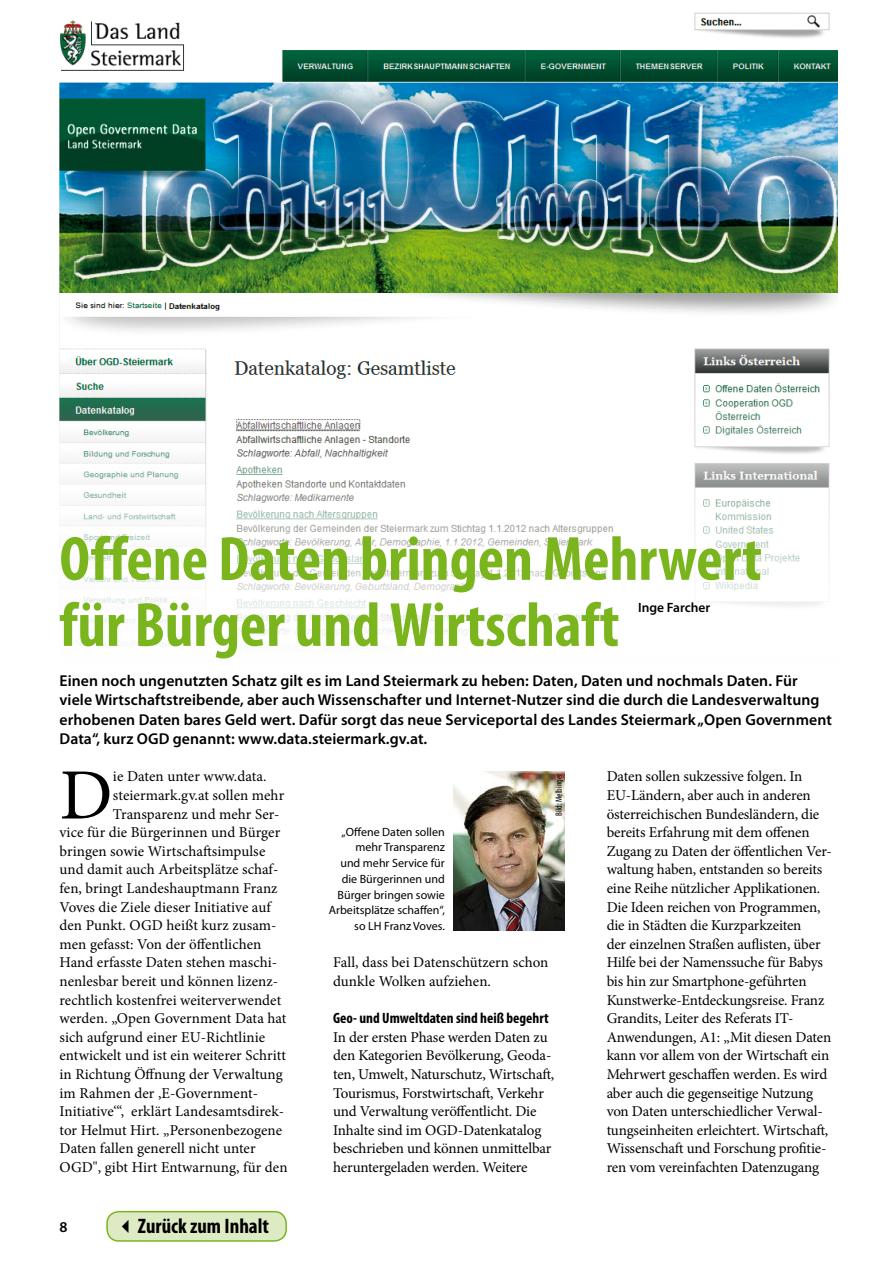
<style>
.page{position:relative;width:893px;height:1263px;background:#fff}
.page>*{position:absolute;margin:0;border:0;box-sizing:border-box;transform-origin:0 0}
.t1{font:72.3px "Minion Pro";color:#000}
.t2{font:700 condensed 63px/66px "Myriad Pro";color:#7ab51d}
.t3{font:700 condensed 21px "Myriad Pro";color:#000}
.t4{font:600 15.75px/19.5px "Myriad Pro";letter-spacing:.005em;color:#000}
.t5{font:15px/18.6px "Minion Pro";letter-spacing:-.01em;color:#000}
.t6{font:700 condensed 15px "Myriad Pro";color:#000}
.t7{font:600 15px "Myriad Pro";color:#000}
.t8{font:600 13.5px "Myriad Pro";color:#000}
.t9{font:12px/15.8px "Myriad Pro";color:#000;text-align:right}
.t10{font:condensed 9px "Myriad Pro";color:#000}
</style>
<div class="page">
<img style="left:60px;top:12px;width:778px;height:632px">
<img style="left:453px;top:772px;width:111px;height:158px">
<div style="left:107px;top:1211px;width:179px;height:30px;background:#ddeac4;border-radius:12px"></div>
<div style="left:106px;top:1211px;width:181px;height:31px;border:2px solid #7ab51d;border-radius:12px"></div>
<h2 class="t2" style="left:60px;top:524px;width:704px">Offene Daten bringen Mehrwert für Bürger und Wirtschaft</h2>
<p class="t4" style="left:60px;top:670px;width:774px">Einen noch ungenutzten Schatz gilt es im Land Steiermark zu heben: Daten, Daten und nochmals Daten. Für viele Wirtschaftstreibende, aber auch Wissenschafter und Internet-Nutzer sind die durch die Landesverwaltung erhobenen Daten bares Geld wert. Dafür sorgt das neue Serviceportal des Landes Steiermark „Open Government Data“, kurz OGD genannt: www.data.steiermark.gv.at.</p>
<p class="t8" style="left:638px;top:599px;width:74px">Inge Farcher</p>
<h1 class="t1" style="left:60px;top:747px;width:55px">D</h1>
<p class="t5" style="left:113px;top:767px;width:155px">ie Daten unter www.data.</p>
<p class="t5" style="left:113px;top:786px;width:173px">steiermark.gv.at sollen mehr</p>
<p class="t5" style="left:113px;top:804px;width:168px">Transparenz und mehr Ser-</p>
<p class="t5" style="left:60px;top:823px;width:222px">vice für die Bürgerinnen und Bürger</p>
<p class="t5" style="left:60px;top:842px;width:207px">bringen sowie Wirtschaftsimpulse</p>
<p class="t5" style="left:60px;top:860px;width:220px">und damit auch Arbeitsplätze schaf-</p>
<p class="t5" style="left:60px;top:879px;width:220px">fen, bringt Landeshauptmann Franz</p>
<p class="t5" style="left:60px;top:897px;width:213px">Voves die Ziele dieser Initiative auf</p>
<p class="t5" style="left:60px;top:916px;width:219px">den Punkt. OGD heißt kurz zusam-</p>
<p class="t5" style="left:60px;top:935px;width:203px">men gefasst: Von der öffentlichen</p>
<p class="t5" style="left:60px;top:953px;width:219px">Hand erfasste Daten stehen maschi-</p>
<p class="t5" style="left:60px;top:972px;width:220px">nenlesbar bereit und können lizenz-</p>
<p class="t5" style="left:60px;top:990px;width:223px">rechtlich kostenfrei weiterverwendet</p>
<p class="t5" style="left:60px;top:1009px;width:228px">werden. „Open Government Data hat</p>
<p class="t5" style="left:60px;top:1028px;width:207px">sich aufgrund einer EU-Richtlinie</p>
<p class="t5" style="left:60px;top:1046px;width:228px">entwickelt und ist ein weiterer Schritt</p>
<p class="t5" style="left:60px;top:1065px;width:225px">in Richtung Öffnung der Verwaltung</p>
<p class="t5" style="left:60px;top:1083px;width:200px">im Rahmen der ,E-Government-</p>
<p class="t5" style="left:60px;top:1102px;width:226px">Initiative‘“, erklärt Landesamtsdirek-</p>
<p class="t5" style="left:60px;top:1121px;width:224px">tor Helmut Hirt. „Personenbezogene</p>
<p class="t5" style="left:60px;top:1139px;width:198px">Daten fallen generell nicht unter</p>
<p class="t5" style="left:60px;top:1158px;width:230px">OGD", gibt Hirt Entwarnung, für den</p>
<p class="t7" style="left:60px;top:1217px;width:10px">8</p>
<h3 class="t3" style="left:117px;top:1213px;width:154px">✓Zurück zum Inhalt</h3>
<p class="t9" style="left:329px;top:823px;width:117px">„Offene Daten sollen mehr Transparenz<br>und mehr Service für die Bürgerinnen und<br>Bürger bringen sowie<br>Arbeitsplätze schaffen“, so LH Franz Voves.</p>
<p class="t10" style="left:553px;top:816px;width:44px;rotate:-90deg">Bild: Melbinger</p>
<p class="t5" style="left:333px;top:953px;width:217px">Fall, dass bei Datenschützern schon dunkle Wolken aufziehen.</p>
<p class="t6" style="left:333px;top:1009px;width:217px">Geo- und Umweltdaten sind heiß begehrt</p>
<p class="t5" style="left:333px;top:1028px;width:223px">In der ersten Phase werden Daten zu den Kategorien Bevölkerung, Geoda&shy;ten, Umwelt, Naturschutz, Wirtschaft, Tourismus, Forstwirtschaft, Verkehr und Verwaltung veröffentlicht. Die Inhalte sind im OGD-Datenkatalog beschrieben und können unmittelbar heruntergeladen werden. Weitere</p>
<p class="t5" style="left:607px;top:767px;width:227px">Daten sollen sukzessive folgen. In EU-Ländern, aber auch in anderen österreichischen Bundesländern, die bereits Erfahrung mit dem offenen Zugang zu Daten der öffentlichen Ver&shy;waltung haben, entstanden so bereits eine Reihe nützlicher Applikationen.<br>Die Ideen reichen von Programmen, die in Städten die Kurzparkzeiten<br>der einzelnen Straßen auflisten, über Hilfe bei der Namenssuche für Babys bis hin zur Smartphone-geführten Kunstwerke-Entdeckungsreise. Franz Grandits, Leiter des Referats IT-Anwendungen, A1: „Mit diesen Daten kann vor allem von der Wirtschaft ein Mehrwert geschaffen werden. Es wird aber auch die gegenseitige Nutzung von Daten unterschiedlicher Verwal&shy;tungseinheiten erleichtert. Wirtschaft, Wissenschaft und Forschung profitie&shy;ren vom vereinfachten Datenzugang</p>
</div>
